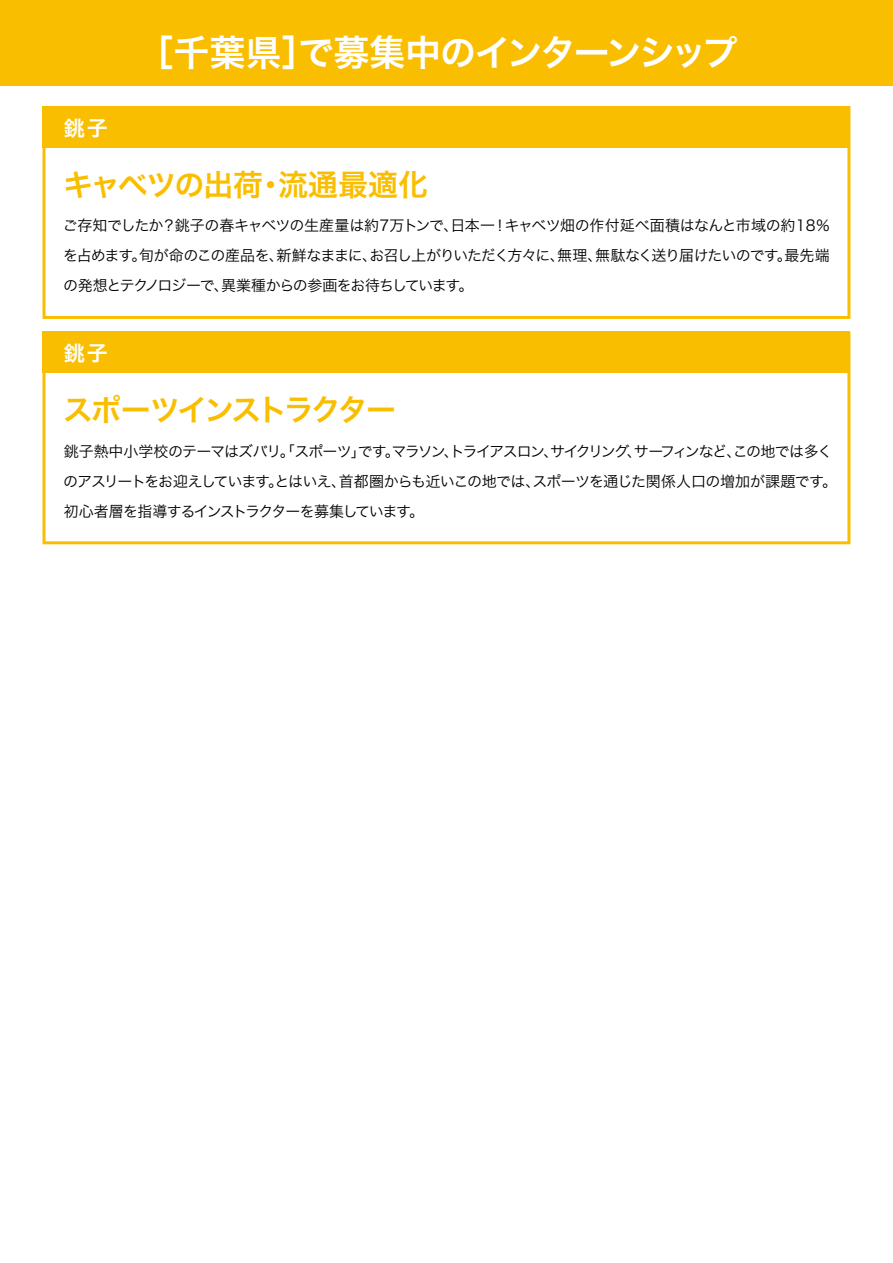
<style>
.page{position:relative;width:893px;height:1263px;background:#fff}
.page>*{position:absolute;margin:0;border:0;box-sizing:border-box;transform-origin:0 0}
.t1{font:36px "Hira Kaku Std N W6";letter-spacing:-.055em;color:#fff}
.t2{font:30px "Hira Kaku Std N W6";letter-spacing:-.02em;color:#fabe00}
.t3{font:30px "Hira Kaku Std N W6";letter-spacing:-.095em;color:#fabe00}
.t4{font:21px "Hira Kaku Std N W6";color:#fff}
.t5{font:15px/30px "Hira Kaku Std N W3";letter-spacing:-.07em;color:#000;text-align:justify}
</style>
<div class="page">
<div style="left:0;top:0;width:893px;height:85px;background:#fabe00"></div>
<svg style="left:43px;top:148px;width:807px;height:171px"></svg>
<div style="left:43px;top:106px;width:807px;height:42px;background:#fabe00"></div>
<svg style="left:43px;top:373px;width:807px;height:171px"></svg>
<div style="left:43px;top:332px;width:807px;height:41px;background:#fabe00"></div>
<h1 class="t1" style="left:138px;top:25px;width:602px">［千葉県］で募集中のインターンシップ</h1>
<h3 class="t4" style="left:64px;top:112px;width:46px">銚子</h3>
<h2 class="t2" style="left:63px;top:161px;width:366px">キャベツの出荷･流通最適化</h2>
<p class="t5" style="left:63px;top:210px;width:769px">ご存知でしたか？銚子の春キャベツの生産量は約7万トンで、日本一！キャベツ畑の作付延べ面積はなんと市域の約18％を占めます。旬が命のこの産品を、新鮮なままに、お召し上がりいただく方々に、無理、無駄なく送り届けたいのです。最先端の発想とテクノロジーで、異業種からの参画をお待ちしています。</p>
<h3 class="t4" style="left:64px;top:337px;width:46px">銚子</h3>
<h2 class="t3" style="left:63px;top:387px;width:335px">スポーツインストラクター</h2>
<p class="t5" style="left:63px;top:436px;width:775px;text-align:left">銚子熱中小学校のテーマはズバリ。｢スポーツ｣です。マラソン、トライアスロン、サイクリング、サーフィンなど、この地では多くのアスリートをお迎えしています。とはいえ、首都圏からも近いこの地では、スポーツを通じた関係人口の増加が課題です。初心者層を指導するインストラクターを募集しています。</p>
</div>
